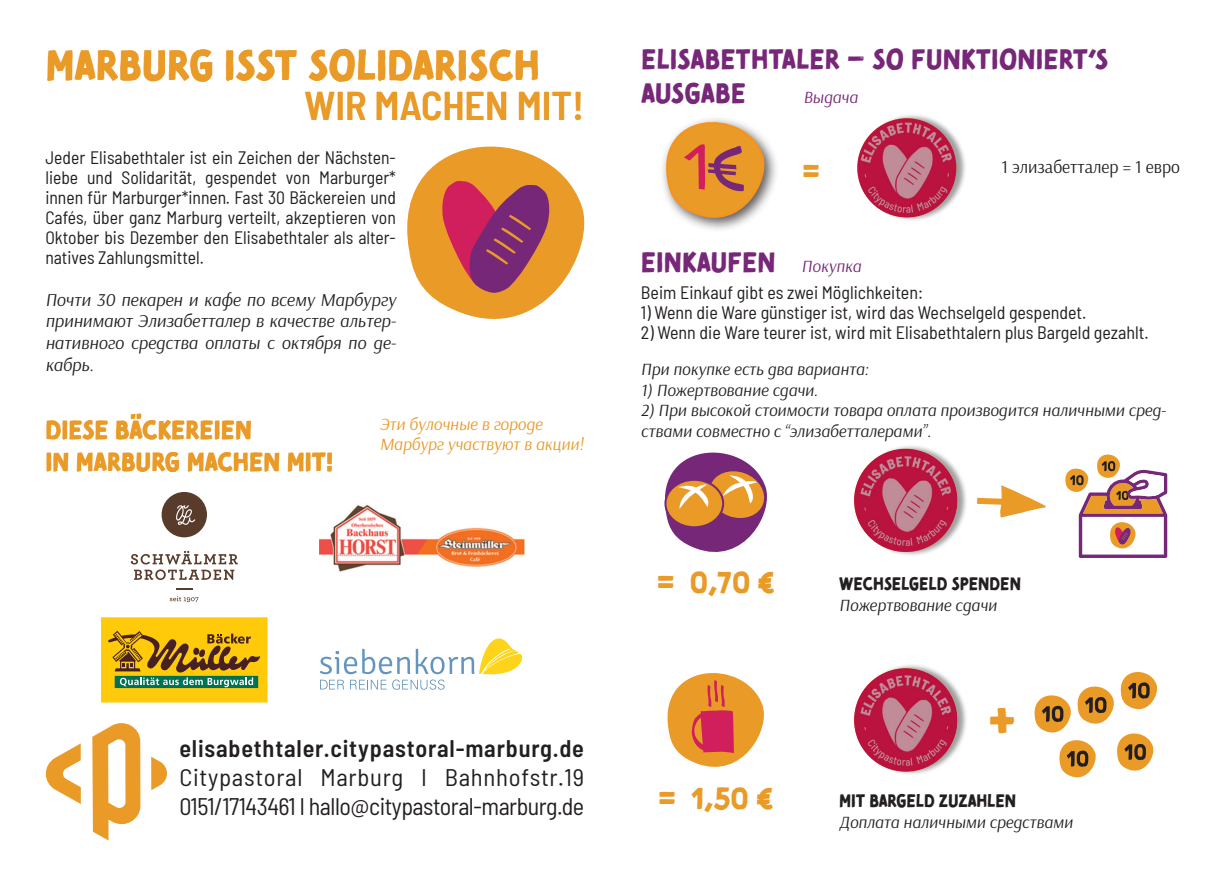
<style>
.page{position:relative;width:1225px;height:874px;background:#fff}
.page>*{position:absolute;margin:0;border:0;box-sizing:border-box;transform-origin:0 0}
.t1{font:48px "Tomarik Brush";color:#e99a27}
.t2{font:42px "Tomarik Brush";color:#e99a27}
.t3{font:600 semi-condensed 40px "Barlow";color:#e99a27}
.t4{font:30px "Tomarik Brush";color:#e99a27}
.t5{font:28px/34.6px "Tomarik Brush";color:#772778}
.t6{font:26px/31.2px "Tomarik Brush";color:#e99a27}
.t7{font:semi-condensed 24px/28.8px "Barlow";letter-spacing:-.02em;color:#231f20}
.t8{font:600 semi-condensed 24px "Barlow";letter-spacing:.035em;color:#231f20}
.t9{font:semi-condensed 18px/20px "Barlow";color:#231f20;text-align:justify}
.t10{font:italic 18px/21.6px "Arsenal";color:#231f20;text-align:justify}
.t11{font:18px "Tomarik Brush";letter-spacing:-.01em;color:#231f20}
.t12{font:18px "Arsenal";color:#231f20}
.t13{font:italic 17px/20.4px "Arsenal";color:#231f20}
.t14{font:italic 17px/20.4px "Arsenal";color:#e99a27}
.t15{font:italic 17px "Arsenal";color:#772778}
</style>
<div class="page">
<div style="left:659px;top:116px;width:120px;height:116px;background:#231f20;opacity:.75"></div>
<svg style="left:659px;top:116px;width:111px;height:116px"></svg>
<div style="left:101px;top:617px;width:166px;height:85px;background:#feca0a"></div>
<svg style="left:108px;top:631px;width:152px;height:58px"></svg>
<svg style="left:320px;top:638px;width:203px;height:51px"></svg>
<svg style="left:170px;top:596px;width:28px;height:6px"></svg>
<svg style="left:131px;top:550px;width:107px;height:29px"></svg>
<svg style="left:176px;top:588px;width:17px;height:1px"></svg>
<div style="left:162px;top:491px;width:45px;height:46px;background:#583b2a;border-radius:50%"></div>
<svg style="left:176px;top:505px;width:19px;height:19px"></svg>
<svg style="left:151px;top:756px;width:16px;height:33px"></svg>
<svg style="left:45px;top:743px;width:36px;height:60px"></svg>
<svg style="left:92px;top:723px;width:48px;height:117px"></svg>
<svg style="left:407px;top:146px;width:178px;height:173px;fill:#e99a27"></svg>
<svg style="left:441px;top:181px;width:109px;height:112px;background:#b34d55"></svg>
<div style="left:858px;top:113px;width:109px;height:109px;background:#231f20;opacity:.43"></div>
<img style="left:857px;top:118px;width:99px;height:99px;border-radius:50px">
<svg style="left:1034px;top:672px;width:123px;height:106px"></svg>
<svg style="left:977px;top:485px;width:68px;height:32px"></svg>
<svg style="left:667px;top:673px;width:97px;height:94px"></svg>
<div style="left:855px;top:443px;width:113px;height:113px;background:#231f20;opacity:.43"></div>
<img style="left:854px;top:448px;width:103px;height:103px;border-radius:52px">
<div style="left:855px;top:663px;width:113px;height:113px;background:#231f20;opacity:.43"></div>
<img style="left:854px;top:668px;width:103px;height:103px;border-radius:52px">
<svg style="left:664px;top:452px;width:103px;height:100px"></svg>
<img style="left:320px;top:504px;width:204px;height:68px">
<svg style="left:1065px;top:454px;width:102px;height:103px"></svg>
<h2 class="t2" style="left:45px;top:27px;width:496px">MARBURG ISST SOLIDARISCH</h2>
<h3 class="t3" style="left:304px;top:77px;width:281px">WIR MACHEN MIT!</h3>
<p class="t9" style="left:45px;top:146px;width:352px">Jeder Elisabethtaler ist ein Zeichen der Nächsten&shy;liebe und Solidarität, gespendet von Marburger* innen für Marburger*innen. Fast 30 Bäckereien und Cafés, über ganz Marburg verteilt, akzeptieren von Oktober bis Dezember den Elisabethtaler als alter&shy;natives Zahlungsmittel.</p>
<p class="t10" style="left:45px;top:289px;width:352px">Почти 30 пекарен и кафе по всему Марбургу принимают Элизабетталер в качестве альтер&shy;нативного средства оплаты с октября по де&shy;кабрь.</p>
<h3 class="t6" style="left:45px;top:411px;width:289px">DIESE BÄCKEREIEN<br>IN MARBURG MACHEN MIT!</h3>
<p class="t14" style="left:380px;top:414px;width:205px">Эти булочные в городе<br>Марбург участвуют в акции!</p>
<h3 class="t8" style="left:179px;top:730px;width:406px">elisabethtaler.citypastoral-marburg.de</h3>
<h3 class="t7" style="left:179px;top:760px;width:406px">Citypastoral Marburg I Bahnhofstr.19<br>0151/17143461 I hallo@citypastoral-marburg.de</h3>
<h3 class="t5" style="left:641px;top:38px;width:468px">ELISABETHTALER – SO FUNKTIONIERT‘S<br>AUSGABE</h3>
<p class="t15" style="left:803px;top:86px;width:56px">Выдача</p>
<h3 class="t4" style="left:802px;top:144px;width:20px">=</h3>
<h3 class="t5" style="left:641px;top:241px;width:136px">EINKAUFEN</h3>
<p class="t15" style="left:801px;top:254px;width:61px">Покупка</p>
<p class="t12" style="left:1001px;top:154px;width:180px">1 элизабетталер = 1 евро</p>
<p class="t9" style="left:641px;top:281px;width:284px">Beim Einkauf gibt es zwei Möglichkeiten:</p>
<p class="t9" style="left:641px;top:301px;width:447px">1) Wenn die Ware günstiger ist, wird das Wechselgeld gespendet.</p>
<p class="t9" style="left:641px;top:321px;width:509px">2) Wenn die Ware teurer ist, wird mit Elisabethtalern plus Bargeld gezahlt.</p>
<p class="t13" style="left:641px;top:360px;width:229px">При покупке есть два варианта:</p>
<p class="t13" style="left:641px;top:380px;width:179px">1) Пожертвование сдачи.</p>
<p class="t13" style="left:641px;top:400px;width:527px">2) При высокой стоимости товара оплата производится наличными сред&shy;ствами совместно с “элизабетталерами”.</p>
<h3 class="t4" style="left:656px;top:554px;width:120px">= 0,70 €</h3>
<h3 class="t4" style="left:658px;top:771px;width:117px">= 1,50 €</h3>
<p class="t11" style="left:839px;top:567px;width:183px">WECHSELGELD SPENDEN</p>
<p class="t13" style="left:839px;top:595px;width:159px">Пожертвование сдачи</p>
<h1 class="t1" style="left:987px;top:677px;width:30px">+</h1>
<p class="t11" style="left:839px;top:784px;width:178px">MIT BARGELD ZUZAHLEN</p>
<p class="t13" style="left:839px;top:811px;width:235px">Доплата наличными средствами</p>
</div>
